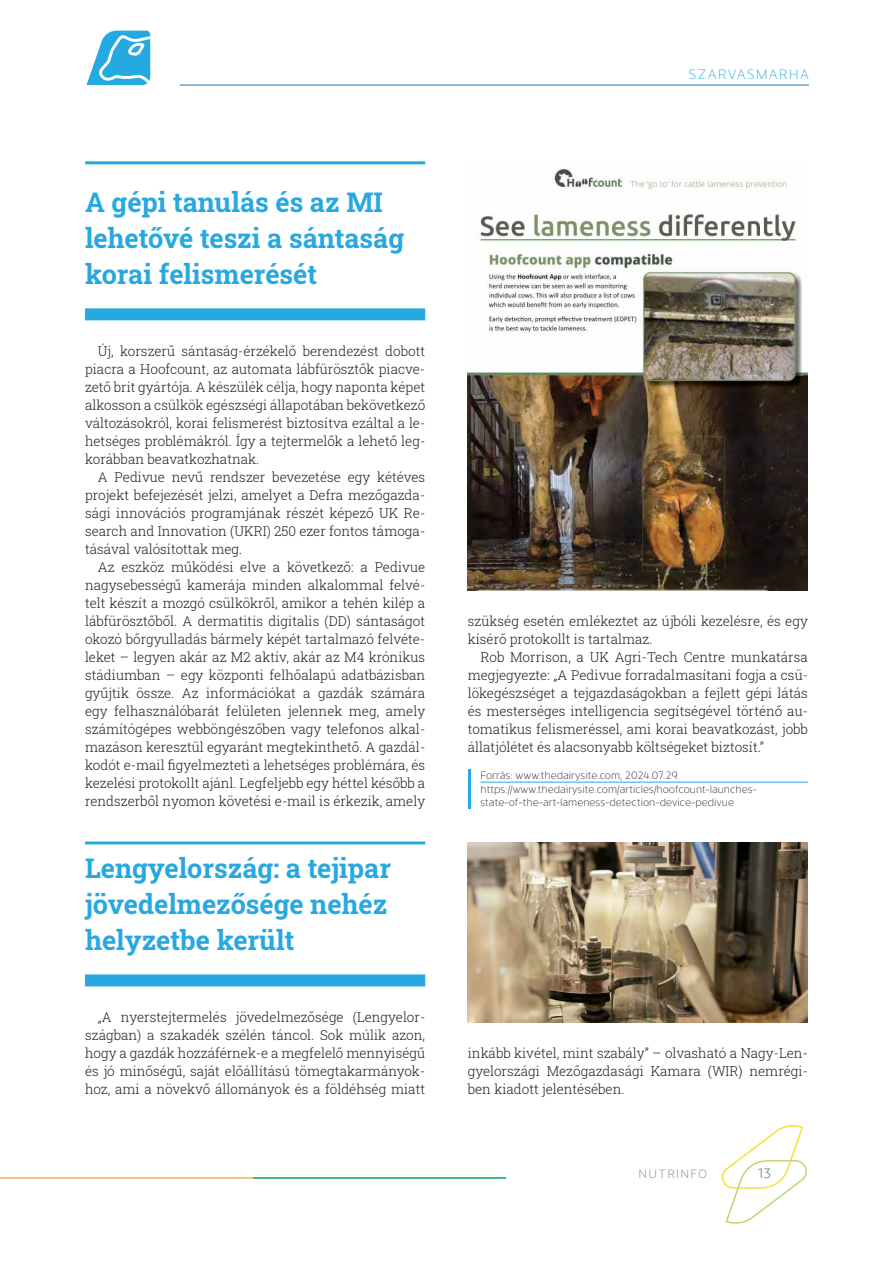
<style>
.page{position:relative;width:893px;height:1263px;background:#fff}
.page>*{position:absolute;margin:0;border:0;box-sizing:border-box;transform-origin:0 0}
.t1{font:700 27px/36px "Roboto Slab";color:#27a8e0}
.t2{font:300 13.5px/18px "Roboto Slab";color:#231f20;text-align:justify}
.t3{font:200 13.5px "Evander";letter-spacing:.105em;color:#27a8e0}
.t4{font:300 13.5px "Evander Pro";color:#76787b}
.t5{font:300 12px "Evander Pro";letter-spacing:.105em;color:#9d9fa2}
.t6{font:200 10.5px/13.5px "Evander";color:#231f20}
</style>
<div class="page">
<svg style="left:721px;top:1125px;width:86px;height:99px"></svg>
<hr style="left:0;top:1177px;width:253px;height:2px;background:#fab05f">
<hr style="left:253px;top:1177px;width:253px;height:2px;background:#00aa4c">
<svg style="left:87px;top:31px;width:63px;height:54px"></svg>
<hr style="left:180px;top:85px;width:629px;height:1px;background:#27a8e0">
<hr style="left:85px;top:161px;width:340px;height:3px;background:#27a8e0">
<div style="left:85px;top:308px;width:340px;height:12px;background:#27a8e0"></div>
<hr style="left:468px;top:769px;width:2px;height:40px;background:#27a8e0">
<hr style="left:480px;top:782px;width:328px;height:1px;background:#27a8e0">
<img style="left:468px;top:167px;width:340px;height:423px">
<hr style="left:85px;top:841px;width:340px;height:3px;background:#27a8e0">
<div style="left:85px;top:974px;width:340px;height:12px;background:#27a8e0"></div>
<img style="left:468px;top:842px;width:340px;height:180px">
<p class="t3" style="left:689px;top:66px;width:122px">SZARVASMARHA</p>
<h1 class="t1" style="left:85px;top:184px;width:321px">A gépi tanulás és az MI lehetővé teszi a sántaság korai felismerését</h1>
<p class="t2" style="left:85px;top:342px;width:342px;text-indent:13px">Új, korszerű sántaság-érzékelő berendezést dobott piacra a Hoofcount, az automata lábfürösztők piacve&shy;zető brit gyártója. A készülék célja, hogy naponta képet alkosson a csülkök egészségi állapotában bekövetkező változásokról, korai felismerést biztosítva ezáltal a le&shy;hetséges problémákról. Így a tejtermelők a lehető leg&shy;korábban beavatkozhatnak.</p>
<p class="t2" style="left:85px;top:468px;width:342px;text-indent:13px">A Pedivue nevű rendszer bevezetése egy kétéves projekt befejezését jelzi, amelyet a Defra mezőgazda&shy;sági innovációs programjának részét képező UK Re&shy;search and Innovation (UKRI) 250 ezer fontos támoga&shy;tásával valósítottak meg.</p>
<p class="t2" style="left:85px;top:558px;width:342px;text-indent:13px">Az eszköz működési elve a következő: a Pedivue nagysebességű kamerája minden alkalommal felvé&shy;telt készít a mozgó csülkökről, amikor a tehén kilép a lábfürösztőből. A dermatitis digitalis (DD) sántaságot okozó bőrgyulladás bármely képét tartalmazó felvéte&shy;leket – legyen akár az M2 aktív, akár az M4 krónikus stádiumban – egy központi felhőalapú adatbázisban gyűjtik össze. Az információkat a gazdák számára egy felhasználóbarát felületen jelennek meg, amely számítógépes webböngészőben vagy telefonos alkal&shy;mazáson keresztül egyaránt megtekinthető. A gazdál&shy;kodót e-mail figyelmezteti a lehetséges problémára, és kezelési protokollt ajánl. Legfeljebb egy héttel később a rendszerből nyomon követési e-mail is érkezik, amely</p>
<h1 class="t1" style="left:85px;top:850px;width:308px">Lengyelország: a tejipar jövedelmezősége nehéz helyzetbe került</h1>
<p class="t2" style="left:85px;top:1008px;width:342px;text-indent:13px">„A nyerstejtermelés jövedelmezősége (Lengyelor&shy;szágban) a szakadék szélén táncol. Sok múlik azon, hogy a gazdák hozzáférnek-e a megfelelő mennyiségű és jó minőségű, saját előállítású tömegtakarmányok&shy;hoz, ami a növekvő állományok és a földéhség miatt</p>
<p class="t2" style="left:468px;top:612px;width:342px">szükség esetén emlékeztet az újbóli kezelésre, és egy kísérő protokollt is tartalmaz.</p>
<p class="t2" style="left:468px;top:648px;width:342px;text-indent:13px">Rob Morrison, a UK Agri-Tech Centre munkatársa megjegyezte: „A Pedivue forradalmasítani fogja a csü&shy;lökegészséget a tejgazdaságokban a fejlett gépi látás és mesterséges intelligencia segítségével történő au&shy;tomatikus felismeréssel, ami korai beavatkozást, jobb állatjólétet és alacsonyabb költségeket biztosít.”</p>
<p class="t6" style="left:480px;top:769px;width:278px">Forrás: www.thedairysite.com, 2024.07.29. https://www.thedairysite.com/articles/hoofcount-launches&shy;state-of-the-art-lameness-detection-device-pedivue</p>
<p class="t2" style="left:468px;top:1044px;width:342px">inkább kivétel, mint szabály” – olvasható a Nagy-Len&shy;gyelországi Mezőgazdasági Kamara (WIR) nemrégi&shy;ben kiadott jelentésében.</p>
<p class="t5" style="left:639px;top:1166px;width:70px">NUTRINFO</p>
<p class="t4" style="left:758px;top:1165px;width:15px">13</p>
</div>
